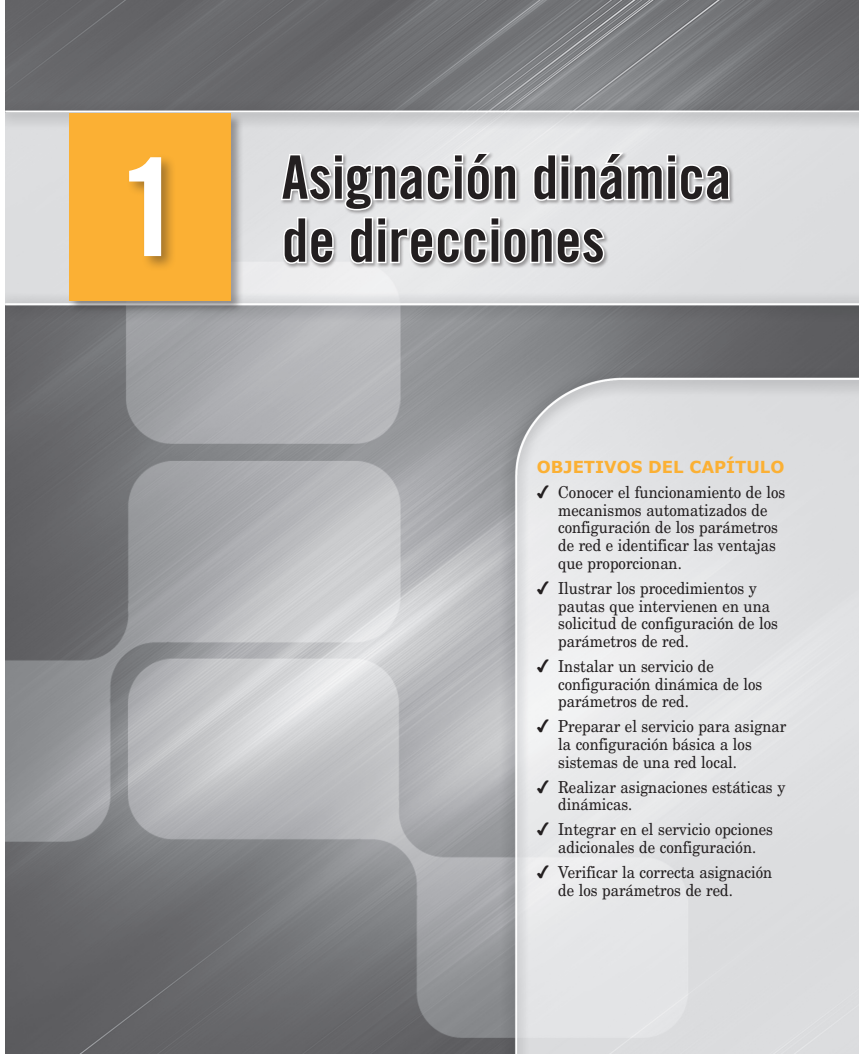
<style>
.page{position:relative;width:859px;height:1054px;background:#fff}
.page>*{position:absolute;margin:0;border:0;box-sizing:border-box;transform-origin:0 0}
.t1{font:700 135px "Trade Gothic";color:#fff}
.t2{font:60px "Trade Gothic Bold Cond Twenty";color:#231f20}
.t3{font:16.5px/17.5px "New Century Schlbk";color:#231f20;scale:.9 1}
.s1{font-family:"Verdana";font-weight:700;color:#fbb034}
.s2{font-family:"Monotype Sorts"}
</style>
<div class="page">
<img style="left:5px;top:0;width:854px;height:1054px">
<div style="left:280px;top:152px;width:455px;height:117px;background:#231f20;opacity:.4"></div>
<svg style="left:279px;top:150px;width:453px;height:115px"></svg>
<div style="left:68px;top:113px;width:176px;height:201px;background:#231f20;opacity:.4"></div>
<div style="left:69px;top:114px;width:162px;height:187px;background:#fbb034"></div>
<div style="left:126px;top:154px;width:50px;height:117px;background:#231f20;opacity:.4"></div>
<svg style="left:855px;top:0;width:4px;height:6px"></svg>
<svg style="left:855px;top:1046px;width:4px;height:8px"></svg>
<p class="t1" style="left:112px;top:125px;width:77px">1</p>
<p class="t2" style="left:282px;top:141px;width:451px">Asignación dinámica</p>
<p class="t2" style="left:282px;top:204px;width:325px">de direcciones</p>
<p class="t3" style="left:537px;top:455px;width:278px;line-height:25.2px"><span class="s1">OBJETIVOS DEL CAPÍTULO<br></span><span class="s2">4</span> Conocer el funcionamiento de los</p>
<p class="t3" style="left:558px;top:501px;width:246px">mecanismos automatizados de configuración de los parámetros de red e identificar las ventajas que proporcionan.</p>
<p class="t3" style="left:558px;top:579px;width:246px;text-indent:-21px"><span class="s2">4</span> Ilustrar los procedimientos y pautas que intervienen en una solicitud de configuración de los parámetros de red.</p>
<p class="t3" style="left:558px;top:657px;width:228px;text-indent:-21px"><span class="s2">4</span> Instalar un servicio de configuración dinámica de los parámetros de red.</p>
<p class="t3" style="left:558px;top:717px;width:255px;text-indent:-21px"><span class="s2">4</span> Preparar el servicio para asignar la configuración básica a los sistemas de una red local.</p>
<p class="t3" style="left:558px;top:778px;width:254px;text-indent:-21px"><span class="s2">4</span> Realizar asignaciones estáticas y dinámicas.</p>
<p class="t3" style="left:537px;top:821px;width:264px;text-align:center"><span class="s2">4</span> Integrar en el servicio opciones adicionales de configuración.</p>
<p class="t3" style="left:558px;top:863px;width:239px;text-indent:-21px"><span class="s2">4</span> Verificar la correcta asignación de los parámetros de red.</p>
</div>
